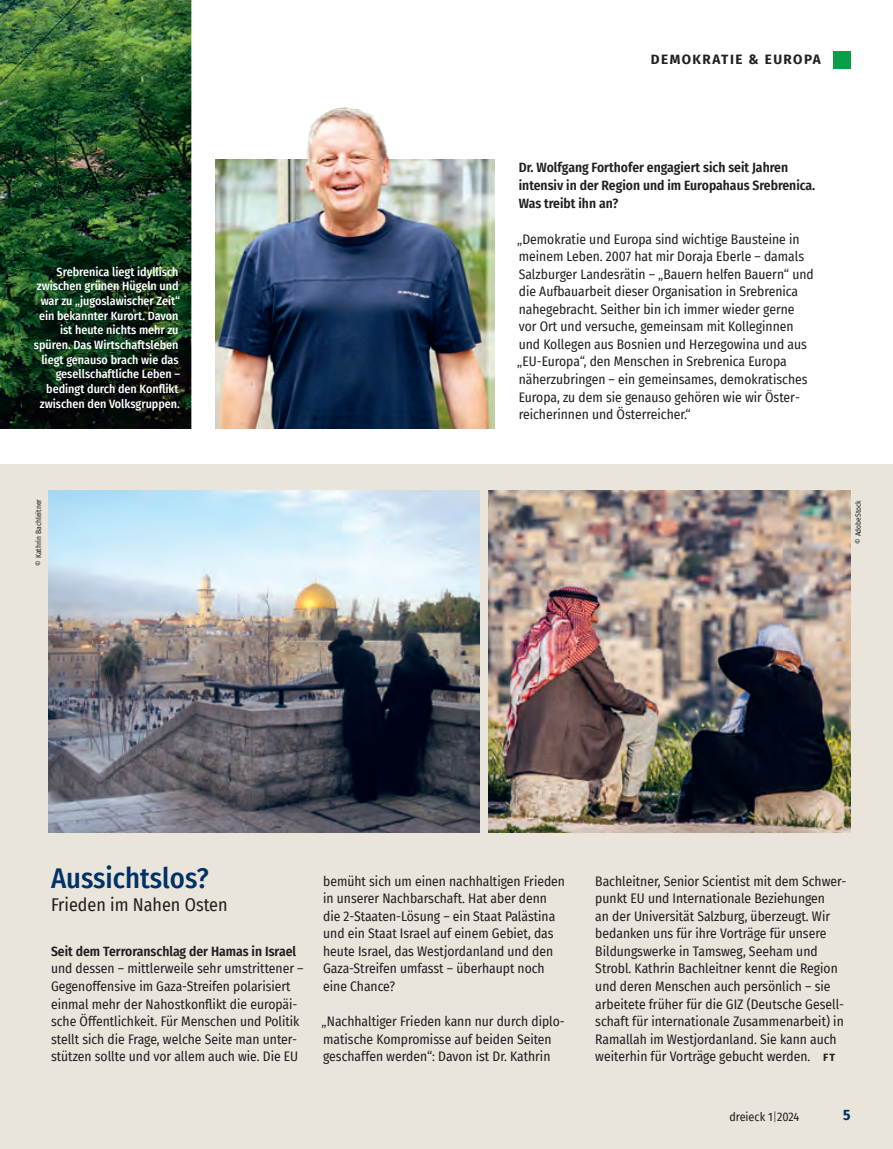
<style>
.page{position:relative;width:893px;height:1149px;background:#fff}
.page>*{position:absolute;margin:0;border:0;box-sizing:border-box;transform-origin:0 0}
.t1{font:500 28.5px "Fira Sans Condensed";color:#003268}
.t2{font:18px "Fira Sans Condensed";color:#231f20}
.t3{font:700 15px "Fira Sans Condensed";color:#003268}
.t4{font:13.5px/17.5px "Fira Sans Condensed";color:#231f20}
.t5{font:600 13.5px/17.9px "Fira Sans Condensed";color:#231f20}
.t6{font:700 13.5px "Fira Sans";letter-spacing:.11em;color:#231f20}
.t7{font:500 12px/14.7px "Fira Sans Condensed";color:#fff;text-align:right}
.t8{font:12px "Fira Sans Condensed";color:#231f20}
.t9{font:7.5px "Fira Sans Condensed";color:#231f20}
.s1{font-weight:600}
.s2{font-family:"Fira Sans";font-weight:700;font-size:10.5px}
.s3{font-weight:300}
</style>
<div class="page">
<img style="left:237px;top:107px;width:241px;height:53px">
<div style="left:0;top:464px;width:893px;height:684px;background:#e9e5db"></div>
<img style="left:48px;top:490px;width:431px;height:342px">
<img style="left:488px;top:490px;width:362px;height:342px">
<img style="left:0;top:0;width:191px;height:429px">
<div style="left:833px;top:51px;width:17px;height:17px;background:#0a9f46"></div>
<img style="left:215px;top:160px;width:280px;height:269px">
<p class="t7" style="left:34px;top:264px;width:148px">Srebrenica liegt idyllisch zwischen grünen Hügeln und war zu „jugoslawischer Zeit“ ein bekannter Kurort. Davon ist heute nichts mehr zu spüren. Das Wirtschafts leben liegt genauso brach wie das gesellschaftliche Leben – bedingt durch den Konflikt zwischen den Volksgruppen.</p>
<p class="t6" style="left:651px;top:51px;width:171px">DEMOKRATIE &amp; EUROPA</p>
<p class="t5" style="left:519px;top:159px;width:298px">Dr. Wolfgang Forthofer engagiert sich seit Jahren intensiv in der Region und im Europahaus Srebrenica.<br>Was treibt ihn an?</p>
<p class="t4" style="left:517px;top:230px;width:298px">„Demokratie und Europa sind wichtige Bausteine in meinem Leben. 2007 hat mir Doraja Eberle – damals Salzburger Landesrätin – „Bauern helfen Bauern“ und die Aufbauarbeit dieser Organisation in Srebrenica nahegebracht. Seither bin ich immer wieder gerne vor Ort und versuche, gemeinsam mit Kolleginnen und Kollegen aus Bosnien und Herzegowina und aus „EU-Europa“, den Menschen in Srebrenica Europa näherzubringen – ein gemeinsames, demokratisches Europa, zu dem sie genauso gehören wie wir Öster - reicherinnen und Österreicher.“</p>
<p class="t9" style="left:34px;top:565px;width:68px;rotate:-90deg">© Kathrin Bachleitner</p>
<p class="t9" style="left:854px;top:543px;width:45px;rotate:-90deg">© AdobeStock</p>
<p class="t1" style="left:51px;top:860px;width:159px">Aussichtslos?</p>
<p class="t2" style="left:51px;top:894px;width:178px">Frieden im Nahen Osten</p>
<p class="t4" style="left:51px;top:942px;width:254px"><span class="s1">Seit dem Terroranschlag der Hamas in Israel </span>und dessen – mittlerweile sehr umstrittener – Gegenoffensive im Gaza-Streifen polarisiert einmal mehr der Nahostkonflikt die europäi&shy;sche Öffentlichkeit. Für Menschen und Politik stellt sich die Frage, welche Seite man unter&shy;stützen sollte und vor allem auch wie. Die EU</p>
<p class="t4" style="left:323px;top:872px;width:243px">bemüht sich um einen nachhaltigen Frieden in unserer Nachbarschaft. Hat aber denn die 2-Staaten-Lösung – ein Staat Palästina und ein Staat Israel auf einem Gebiet, das heute Israel, das Westjordanland und den Gaza-Streifen umfasst – überhaupt noch eine Chance?</p>
<p class="t4" style="left:322px;top:1012px;width:245px">„Nachhaltiger Frieden kann nur durch diplo&shy;matische Kompromisse auf beiden Seiten geschaffen werden“: Davon ist Dr. Kathrin</p>
<p class="t4" style="left:595px;top:872px;width:253px">Bachleitner, Senior Scientist mit dem Schwer&shy;punkt EU und Internationale Beziehungen<br>an der Universität Salzburg, überzeugt. Wir bedanken uns für ihre Vorträge für unsere Bildungswerke in Tamsweg, Seeham und Strobl. Kathrin Bachleitner kennt die Region und deren Menschen auch persönlich – sie arbeitete früher für die GIZ (Deutsche Gesell&shy;schaft für internationale Zusammenarbeit) in Ramallah im Westjordanland. Sie kann auch weiterhin für Vorträge gebucht werden. <span class="s2">FT</span></p>
<p class="t8" style="left:729px;top:1108px;width:72px">dreieck 1<span class="s3">|</span>2024</p>
<p class="t3" style="left:843px;top:1106px;width:9px">5</p>
</div>
